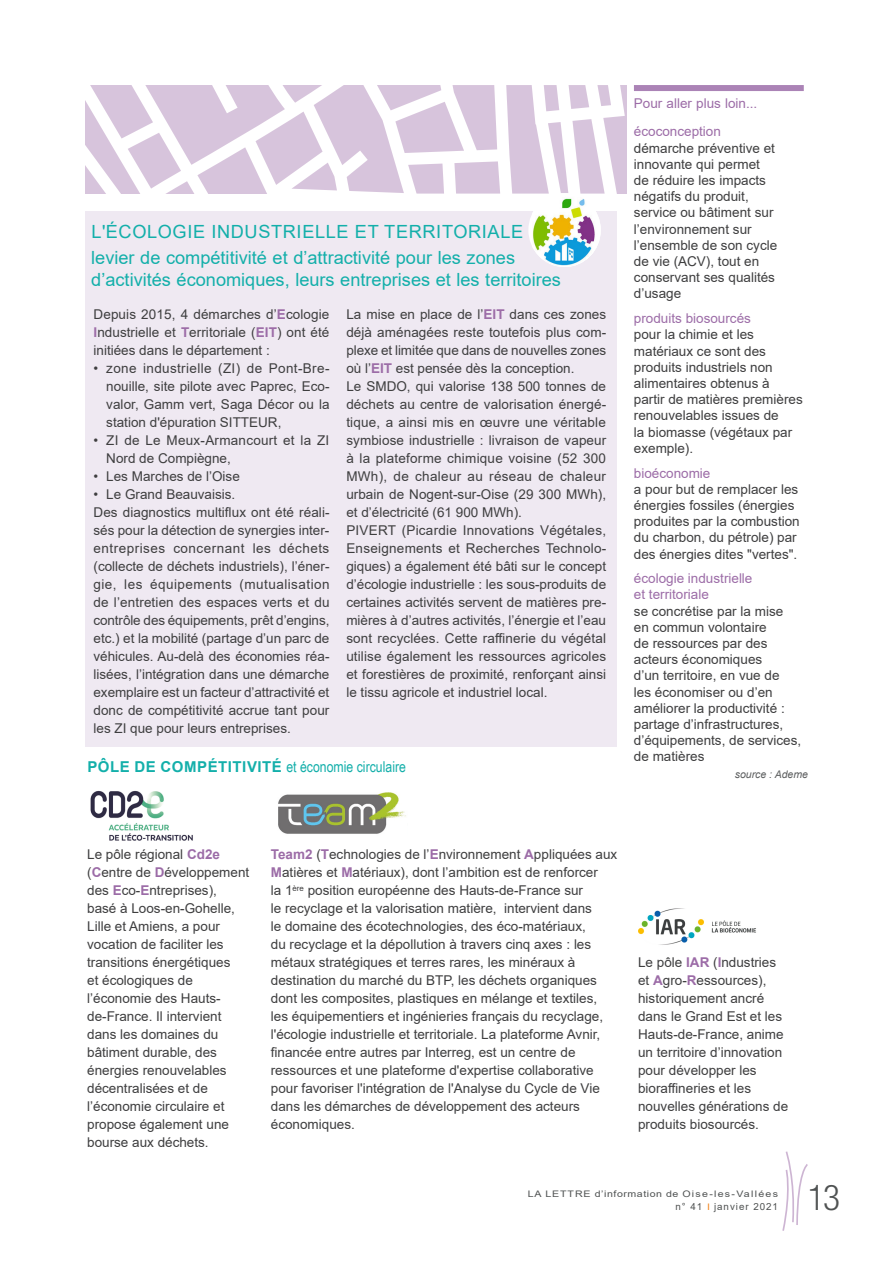
<style>
.page{position:relative;width:893px;height:1263px;background:#fff}
.page>*{position:absolute;margin:0;border:0;box-sizing:border-box;transform-origin:0 0}
.t1{font:300 condensed 35.4px "Helvetica Neue LT Std";color:#4f5252}
.t2{font:18.15px/26.1px "Arial";color:#13afaa}
.t3{font:15px "Arial Narrow";color:#13afaa}
.t4{font:13.5px/18px "Arial";color:#3e3e3f}
.t5{font:13.5px/16.2px "Arial";color:#9c6ca7}
.t6{font:13.5px/18px "Arial";letter-spacing:.02em;color:#3e3e3f}
.t7{font:italic 10.5px "Arial";color:#5b5d5e}
.t8{font:9.75px "Arial";letter-spacing:.1em;color:#4f5252}
.t9{font:9px "Arial";letter-spacing:.085em;color:#4f5252;scale:1.18 1}
.s1{font-weight:700;color:#9c6ca7}
.s2{font-family:"Arial";font-weight:700}
.s3{font-size:9px;color:#f28a27}
</style>
<div class="page">
<svg style="left:782px;top:1151px;width:26px;height:80px"></svg>
<svg style="left:506px;top:85px;width:121px;height:109px"></svg>
<svg style="left:85px;top:85px;width:415px;height:109px"></svg>
<div style="left:85px;top:211px;width:532px;height:535px;background:#efe9f2"></div>
<div style="left:634px;top:85px;width:170px;height:6px;background:#ab83b6"></div>
<img style="left:278px;top:792px;width:128px;height:42px">
<img style="left:638px;top:908px;width:118px;height:37px">
<img style="left:90px;top:790px;width:103px;height:51px">
<img style="left:532px;top:193px;width:69px;height:74px">
<h2 class="t2" style="left:91px;top:218px;width:487px">L'ÉCOLOGIE INDUSTRIELLE ET TERRITORIALE (EIT), levier de compétitivité et d’attractivité pour les zones</h2>
<h2 class="t2" style="left:91px;top:266px;width:471px">d’activités économiques, leurs entreprises et les territoires</h2>
<p class="t4" style="left:94px;top:305px;width:237px;text-align:justify">Depuis 2015, 4 démarches d’<span class="s1">E</span>cologie <span class="s1">I</span>ndustrielle et <span class="s1">T</span>erritoriale (<span class="s1">EIT</span>) ont été initiées dans le département :</p>
<p class="t4" style="left:106px;top:359px;width:225px;text-align:justify;text-indent:-13px">• zone industrielle (ZI) de Pont-Bre&shy;nouille, site pilote avec Paprec, Eco&shy;valor, Gamm vert, Saga Décor ou la station d'épuration SITTEUR,</p>
<p class="t6" style="left:106px;top:431px;width:225px;text-indent:-13px">• ZI de Le Meux-Armancourt et la ZI<br>Nord de Compiègne,</p>
<p class="t4" style="left:94px;top:467px;width:148px">• Les Marches de l’Oise</p>
<p class="t4" style="left:94px;top:485px;width:238px">• Le Grand Beauvaisis.<br>Des diagnostics multiflux ont été réali&shy;sés pour la détection de synergies inter&shy;entreprises concernant les déchets (collecte de déchets industriels), l’éner&shy;gie, les équipements (mutualisation de l’entretien des espaces verts et du contrôle des équipements, prêt d’engins, etc.) et la mobilité (partage d’un parc de véhicules. Au-delà des économies réa&shy;lisées, l’intégration dans une démarche exemplaire est un facteur d’attractivité et donc de compétitivité accrue tant pour les ZI que pour leurs entreprises.</p>
<p class="t4" style="left:346px;top:305px;width:261px">La mise en place de l’<span class="s1">EIT</span> dans ces zones déjà aménagées reste toutefois plus com&shy;plexe et limitée que dans de nouvelles zones où l’<span class="s1">EIT</span> est pensée dès la conception.<br>Le SMDO, qui valorise 138 500 tonnes de déchets au centre de valorisation énergé&shy;tique, a ainsi mis en œuvre une véritable symbiose industrielle : livraison de vapeur à la plateforme chimique voisine (52 300<br>MWh), de chaleur au réseau de chaleur urbain de Nogent-sur-Oise (29 300 MWh), et d’électricité (61 900 MWh).<br>PIVERT (Picardie Innovations Végétales, Enseignements et Recherches Technolo&shy;giques) a également été bâti sur le concept d’écologie industrielle : les sous-produits de certaines activités servent de matières pre&shy;mières à d’autres activités, l’énergie et l’eau sont recyclées. Cette raffinerie du végétal utilise également les ressources agricoles et forestières de proximité, renforçant ainsi le tissu agricole et industriel local.</p>
<p class="t3" style="left:87px;top:756px;width:320px"><span class="s2">PÔLE DE COMPÉTITIVITÉ</span> et économie circulaire</p>
<p class="t5" style="left:634px;top:95px;width:125px">Pour aller plus loin...</p>
<p class="t5" style="left:634px;top:124px;width:89px">écoconception</p>
<p class="t4" style="left:634px;top:140px;width:145px;line-height:16.2px">démarche préventive et innovante qui permet de réduire les impacts négatifs du produit, service ou bâtiment sur l’environnement sur l’ensemble de son cycle de vie (ACV), tout en conservant ses qualités d’usage</p>
<p class="t5" style="left:634px;top:310px;width:119px">produits biosourcés</p>
<p class="t4" style="left:634px;top:326px;width:170px;line-height:16.2px">pour la chimie et les matériaux ce sont des produits industriels non alimentaires obtenus à partir de matières premières renouvelables issues de<br>la biomasse (végétaux par exemple).</p>
<p class="t5" style="left:634px;top:465px;width:78px">bioéconomie</p>
<p class="t4" style="left:634px;top:481px;width:167px;line-height:16.2px">a pour but de remplacer les énergies fossiles (énergies produites par la combustion du charbon, du pétrole) par des énergies dites "vertes".</p>
<p class="t5" style="left:634px;top:570px;width:120px">écologie industrielle et territoriale</p>
<p class="t4" style="left:634px;top:603px;width:169px;line-height:16.2px">se concrétise par la mise en commun volontaire<br>de ressources par des acteurs économiques<br>d’un territoire, en vue de<br>les économiser ou d’en améliorer la productivité : partage d’infrastructures, d’équipements, de services, de matières</p>
<p class="t7" style="left:735px;top:767px;width:75px">source : Ademe</p>
<p class="t4" style="left:87px;top:845px;width:164px">Le pôle régional <span class="s1">Cd2e </span>(<span class="s1">C</span>entre de <span class="s1">D</span>éveloppement des <span class="s1">E</span>co-<span class="s1">E</span>ntreprises), basé à Loos-en-Gohelle,<br>Lille et Amiens, a pour vocation de faciliter les transitions énergétiques<br>et écologiques de l’économie des Hauts&shy;de-France. Il intervient dans les domaines du bâtiment durable, des énergies renouvelables décentralisées et de l’économie circulaire et propose également une bourse aux déchets.</p>
<p class="t4" style="left:271px;top:845px;width:348px"><span class="s1">Team2</span> (<span class="s1">T</span>echnologies de l’<span class="s1">E</span>nvironnement <span class="s1">A</span>ppliquées aux <span class="s1">M</span>atières et <span class="s1">M</span>atériaux), dont l’ambition est de renforcer<br>la 1<sup>ère</sup> position européenne des Hauts-de-France sur<br>le recyclage et la valorisation matière, intervient dans<br>le domaine des écotechnologies, des éco-matériaux,<br>du recyclage et la dépollution à travers cinq axes : les métaux stratégiques et terres rares, les minéraux à destination du marché du BTP, les déchets organiques dont les composites, plastiques en mélange et textiles, les équipementiers et ingénieries français du recyclage, l'écologie industrielle et territoriale. La plateforme Avnir, financée entre autres par Interreg, est un centre de ressources et une plateforme d'expertise collaborative pour favoriser l'intégration de l'Analyse du Cycle de Vie dans les démarches de développement des acteurs économiques.</p>
<p class="t4" style="left:638px;top:953px;width:152px">Le pôle <span class="s1">IAR</span> (<span class="s1">I</span>ndustries et <span class="s1">A</span>gro-<span class="s1">R</span>essources), historiquement ancré dans le Grand Est et les<br>Hauts-de-France, anime un territoire d’innovation pour développer les bioraffineries et les nouvelles générations de produits biosourcés.</p>
<p class="t9" style="left:528px;top:1187px;width:214px">LA LETTRE d’information de Oise-les-Vallées</p>
<p class="t8" style="left:676px;top:1200px;width:104px">n° 41 <span class="s3">I</span> janvier 2021</p>
<h1 class="t1" style="left:808px;top:1177px;width:34px">13</h1>
</div>
